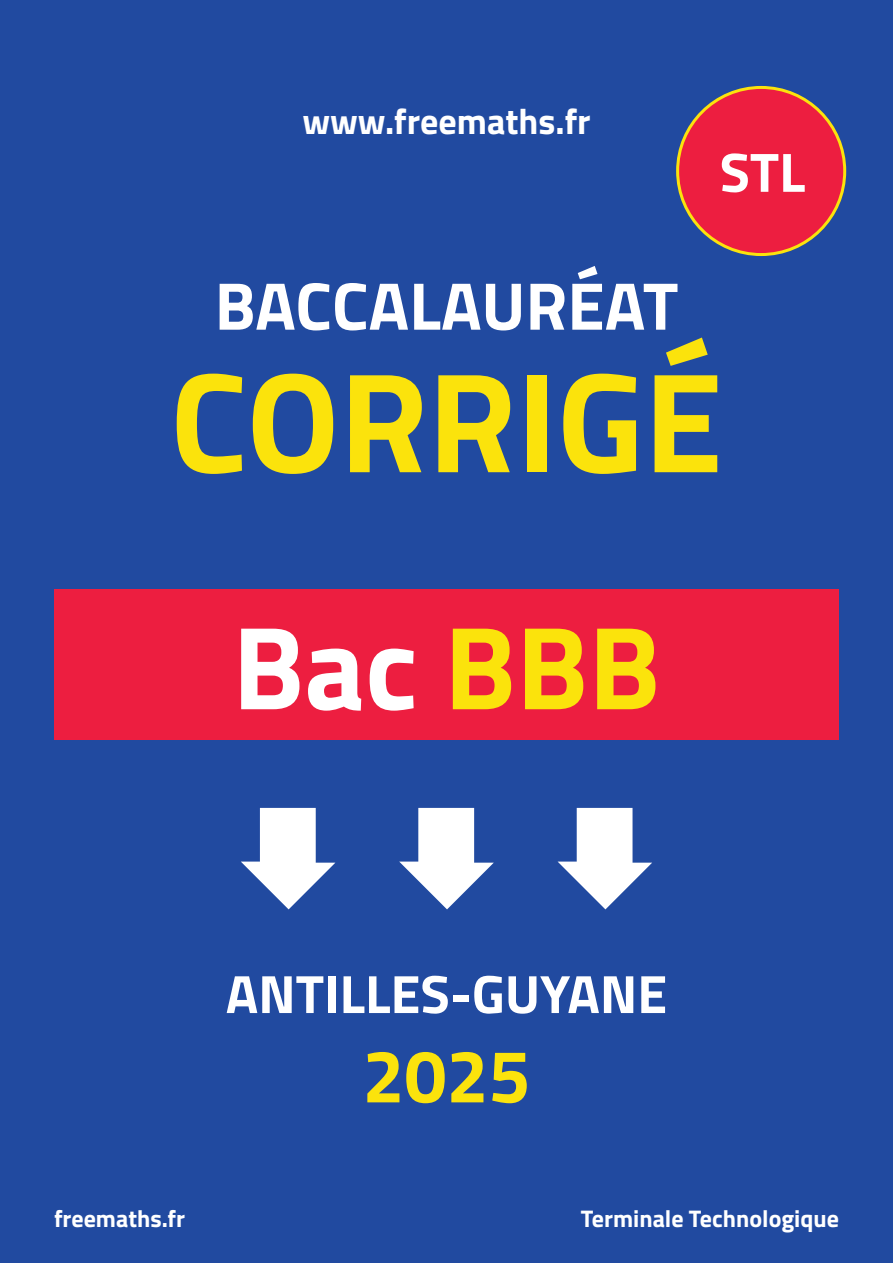
<style>
.page{position:relative;width:893px;height:1263px;background:#214aa0}
.page>*{position:absolute;margin:0;border:0;box-sizing:border-box;transform-origin:0 0}
.t1{font:700 142.5px "Titillium";color:#fbe30c}
.t2{font:700 118.5px "Titillium";color:#fff}
.t3{font:700 75px "Titillium";color:#fbe30c}
.t4{font:700 67.5px "Titillium";color:#fff}
.t5{font:700 55.5px "Titillium";color:#fff}
.t6{font:700 54px "Titillium";color:#fff}
.t7{font:700 36px "Titillium";color:#fff}
.t8{font:700 24px "Titillium";color:#fff}
.s1{color:#fbe30c}
</style>
<div class="page">
<svg style="left:241px;top:808px;width:94px;height:101px"></svg>
<svg style="left:399px;top:808px;width:95px;height:101px"></svg>
<svg style="left:558px;top:808px;width:94px;height:101px"></svg>
<div style="left:54px;top:589px;width:785px;height:151px;background:#ed1e40"></div>
<div style="left:678px;top:87px;width:167px;height:168px;background:#ed1e40;border-radius:50%"></div>
<h3 class="t7" style="left:302px;top:94px;width:290px">www.freemaths.fr</h3>
<h3 class="t5" style="left:720px;top:130px;width:87px">STL</h3>
<h3 class="t4" style="left:215px;top:254px;width:465px">BACCALAURÉAT</h3>
<h1 class="t1" style="left:170px;top:313px;width:554px">CORRIGÉ</h1>
<h2 class="t2" style="left:232px;top:577px;width:430px">Bac <span class="s1">BBB</span></h2>
<p class="t6" style="left:226px;top:953px;width:443px">ANTILLES-GUYANE</p>
<h3 class="t3" style="left:362px;top:1019px;width:169px">2025</h3>
<p class="t8" style="left:54px;top:1200px;width:133px">freemaths.fr</p>
<p class="t8" style="left:581px;top:1200px;width:260px">Terminale Technologique</p>
</div>
